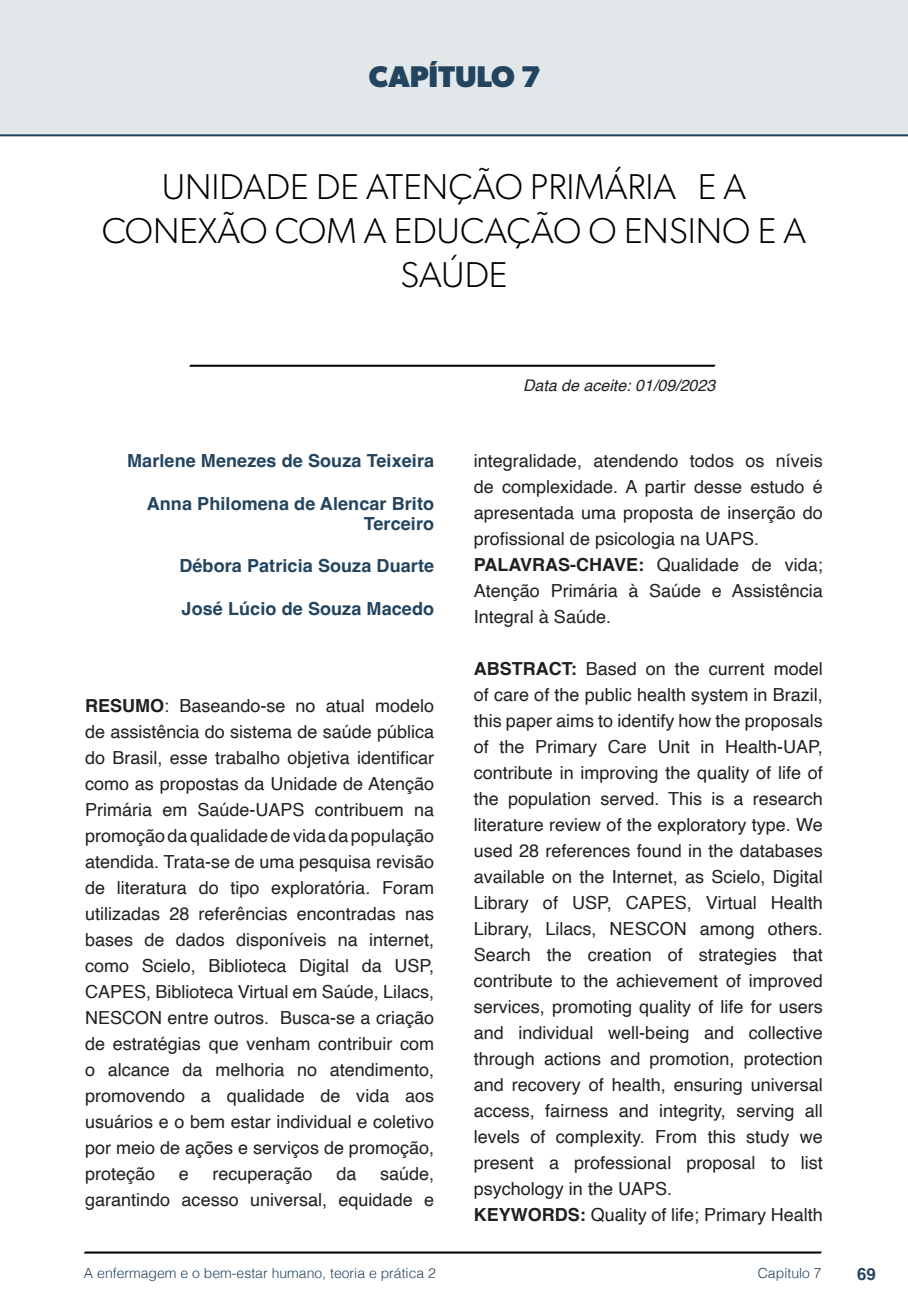
<style>
.page{position:relative;width:908px;height:1304px;background:#fff}
.page>*{position:absolute;margin:0;border:0;box-sizing:border-box;transform-origin:0 0}
.t1{font:300 36px/44px "Gibson";color:#000;text-align:center}
.t2{font:700 30px "Gibson";color:#23445f}
.t3{font:18px/26px "Helvetica";color:#231f20}
.t4{font:700 18px/20px "Helvetica";letter-spacing:.005em;color:#23445f;text-align:right}
.t5{font:700 16.8px "Helvetica";color:#23445f}
.t6{font:italic 16px "Helvetica";color:#231f20}
.t7{font:300 14px "Helvetica";color:#23445f}
.s1{font-weight:700}
</style>
<div class="page">
<svg style="left:84px;top:1251px;width:737px;height:3px;background:#515151"></svg>
<svg style="left:189px;top:364px;width:526px;height:3px;background:#4f4f4f"></svg>
<div style="left:0;top:0;width:907px;height:136px;background:#e2e7e9"></div>
<div style="left:44px;top:72px;width:68px;height:61px;background:#e2e7e9"></div>
<h2 class="t2" style="left:369px;top:58px;width:173px">CAPÍTULO 7</h2>
<h1 class="t1" style="left:102px;top:164px;width:705px">UNIDADE DE ATENÇÃO PRIMÁRIA E A<br>CONEXÃO COM A EDUCAÇÃO O ENSINO E A<br>SAÚDE</h1>
<p class="t4" style="left:127px;top:453px;width:308px">Marlene Menezes de Souza Teixeira</p>
<p class="t4" style="left:147px;top:495px;width:289px">Anna Philomena de Alencar Brito<br>Terceiro</p>
<p class="t4" style="left:179px;top:558px;width:256px">Débora Patricia Souza Duarte</p>
<p class="t4" style="left:181px;top:601px;width:254px">José Lúcio de Souza Macedo</p>
<p class="t3" style="left:85px;top:694px;width:350px;text-align:justify"><span class="s1">RESUMO</span>: Baseando-se no atual modelo de assistência do sistema de saúde pública do Brasil, esse trabalho objetiva identificar como as propostas da Unidade de Atenção Primária em Saúde-UAPS contribuem na promoção da qualidade de vida da população atendida. Trata-se de uma pesquisa revisão de literatura do tipo exploratória. Foram utilizadas 28 referências encontradas nas bases de dados disponíveis na internet, como Scielo, Biblioteca Digital da USP, CAPES, Biblioteca Virtual em Saúde, Lilacs, NESCON entre outros. Busca-se a criação de estratégias que venham contribuir com o alcance da melhoria no atendimento, promovendo a qualidade de vida aos usuários e o bem estar individual e coletivo por meio de ações e serviços de promoção, proteção</p>
<p class="t3" style="left:85px;top:1162px;width:350px;text-align:right">saúde,<br>garantindo acesso universal, equidade e</p>
<p class="t3" style="left:179px;top:1162px;width:12px">e</p>
<p class="t3" style="left:212px;top:1162px;width:102px">recuperação</p>
<p class="t3" style="left:336px;top:1162px;width:22px">da</p>
<p class="t6" style="left:523px;top:373px;width:194px">Data de aceite: 01/09/2023</p>
<p class="t3" style="left:473px;top:448px;width:350px">integralidade, atendendo todos os níveis de complexidade. A partir desse estudo é apresentada uma proposta de inserção do profissional de psicologia na UAPS.<br><span class="s1">PALAVRAS-CHAVE:</span> Qualidade de vida; Atenção Primária à Saúde e Assistência Integral à Saúde.</p>
<p class="t3" style="left:473px;top:656px;width:350px"><span class="s1">ABSTRACT:</span> Based on the current model of care of the public health system in Brazil, this paper aims to identify how the proposals of the Primary Care Unit in Health-UAP, contribute in improving the quality of life of the population served. This is a research literature review of the exploratory type. We used 28 references found in the databases available on the Internet, as Scielo, Digital Library of USP, CAPES, Virtual Health Library, Lilacs, NESCON among others.<br>Search the creation of strategies that contribute to the achievement of improved services, promoting quality of life for users and individual well-being and collective through actions and promotion, protection and recovery of health, ensuring universal access, fairness and integrity, serving all levels of complexity. From this study we present a professional proposal to list psychology in the UAPS.<br><span class="s1">KEYWORDS:</span> Quality of life; Primary Health</p>
<p class="t7" style="left:84px;top:1261px;width:353px">A enfermagem e o bem-estar humano, teoria e prática 2</p>
<p class="t7" style="left:757px;top:1261px;width:65px">Capítulo 7</p>
<p class="t5" style="left:856px;top:1264px;width:20px">69</p>
</div>
